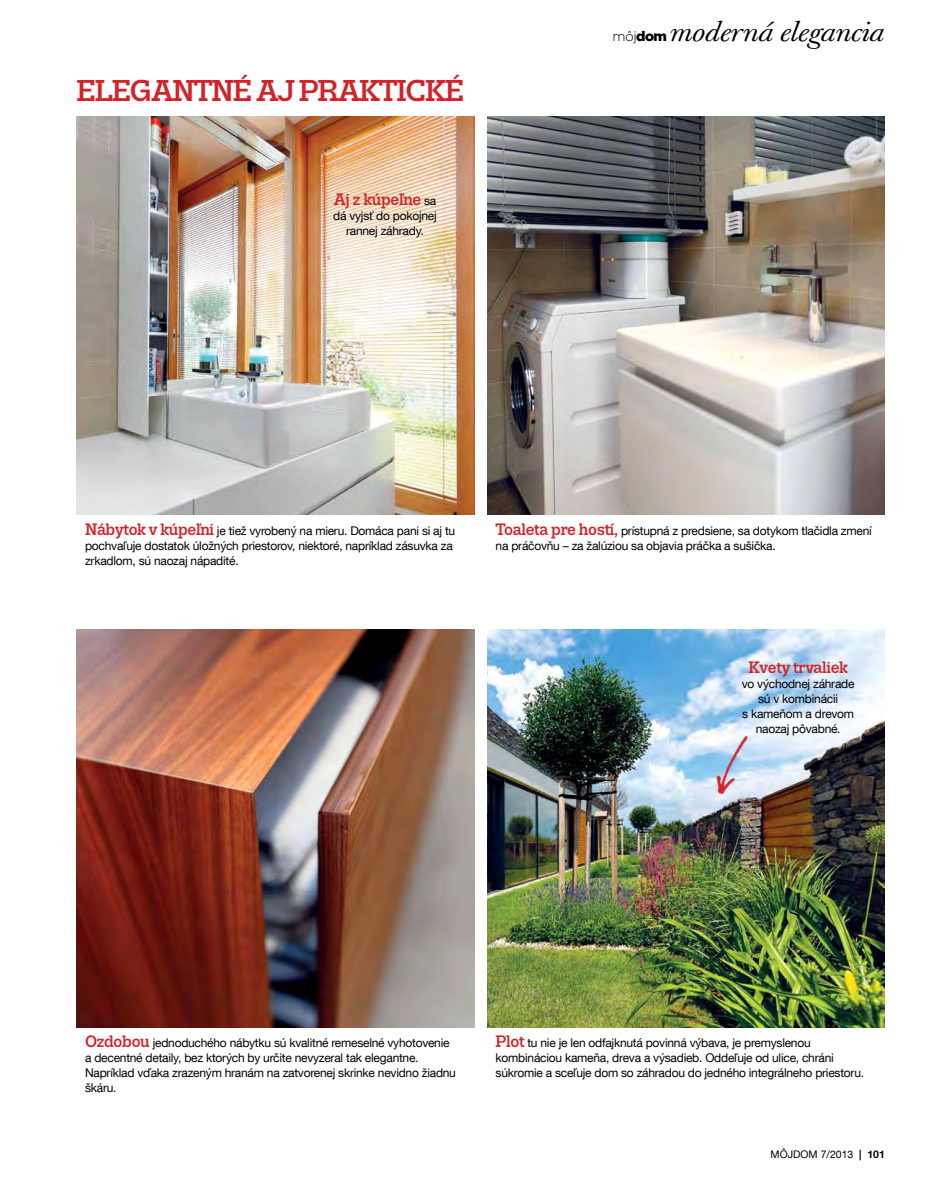
<style>
.page{position:relative;width:936px;height:1191px;background:#fff}
.page>*{position:absolute;margin:0;border:0;box-sizing:border-box;transform-origin:0 0}
.t1{font:500 30px "Trivia Slab";letter-spacing:-.04em;color:#d2232a}
.t2{font:italic 27px "Baskerville 120 Pro";letter-spacing:-.02em;color:#000;scale:1.25 1}
.t3{font:500 16.5px "Trivia Slab";letter-spacing:-.02em;color:#d2232a}
.t4{font:12px/15px "Helvetica Neue LT Com";letter-spacing:-.02em;color:#000}
.t5{font:10.5px "Helvetica Neue LT Com";color:#000}
.s1{font-family:"Helvetica Neue LT Com";font-weight:400;font-size:12px;color:#000}
.s2{font-family:"Gotham";font-weight:300;font-style:normal;font-size:13.8px}
.s3{font-family:"Gotham";font-weight:900;font-style:normal;font-size:13.8px}
.s4{font-family:"Trivia Slab";font-weight:500;font-size:16.5px;color:#d2232a}
.s5{font-weight:700}
</style>
<div class="page">
<img style="left:77px;top:117px;width:397px;height:397px">
<img style="left:77px;top:629px;width:397px;height:398px">
<img style="left:487px;top:117px;width:397px;height:397px">
<img style="left:487px;top:629px;width:397px;height:398px">
<img style="left:689px;top:722px;width:89px;height:87px">
<h1 class="t1" style="left:77px;top:74px;width:260px">ELEGANTNÉ AJ PRAKTICKÉ</h1>
<h3 class="t3" style="left:334px;top:190px;width:104px">Aj z kúpeľne <span class="s1">sa</span></h3>
<p class="t4" style="left:333px;top:208px;width:105px;text-align:center">dá vyjsť do pokojnej rannej záhrady.</p>
<h2 class="t2" style="left:612px;top:14px;width:219px"><span class="s2">môj</span><span class="s3">dom</span> moderná elegancia</h2>
<p class="t4" style="left:85px;top:522px;width:371px"><span class="s4">Nábytok v kúpeľni</span> je tiež vyrobený na mieru. Domáca pani si aj tu pochvaľuje dostatok úložných priestorov, niektoré, napríklad zásuvka za zrkadlom, sú naozaj nápadité.</p>
<p class="t4" style="left:495px;top:522px;width:377px"><span class="s4">Toaleta pre hostí,</span> prístupná z predsiene, sa dotykom tlačidla zmení na práčovňu – za žalúziou sa objavia práčka a sušička.</p>
<h3 class="t3" style="left:748px;top:659px;width:101px">Kvety trvaliek</h3>
<p class="t4" style="left:741px;top:676px;width:114px;text-align:center">vo východnej záhrade sú v kombinácii<br>s kameňom a drevom naozaj pôvabné.</p>
<p class="t4" style="left:85px;top:1035px;width:372px"><span class="s4">Ozdobou</span> jednoduchého nábytku sú kvalitné remeselné vyhotovenie a decentné detaily, bez ktorých by určite nevyzeral tak elegantne.<br>Napríklad vďaka zrazeným hranám na zatvorenej skrinke nevidno žiadnu škáru.</p>
<p class="t4" style="left:495px;top:1035px;width:370px"><span class="s4">Plot</span> tu nie je len odfajknutá povinná výbava, je premyslenou kombináciou kameňa, dreva a výsadieb. Oddeľuje od ulice, chráni súkromie a sceľuje dom so záhradou do jedného integrálneho priestoru.</p>
<p class="t5" style="left:770px;top:1147px;width:116px">môjdom 7/2013 <span class="s5">| 101</span></p>
</div>
